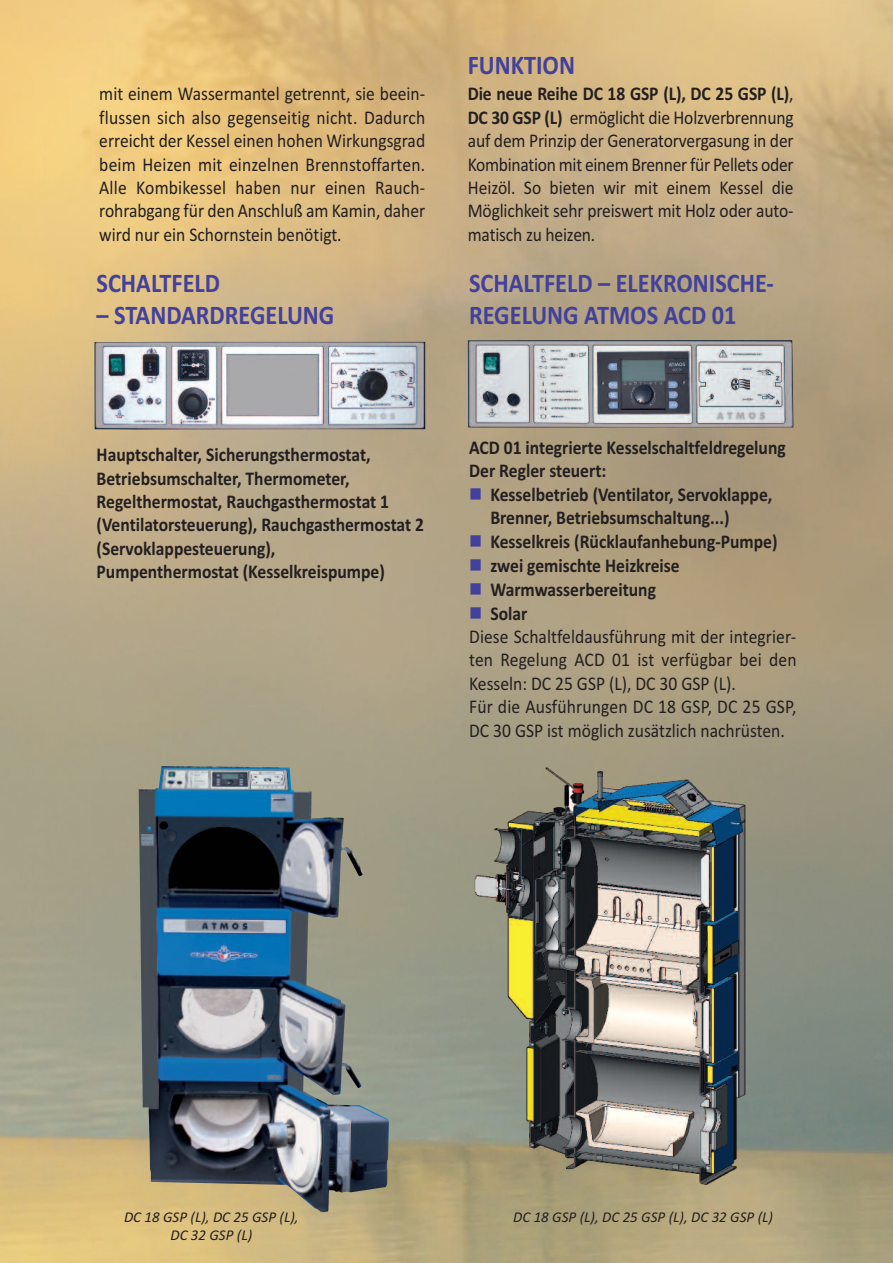
<style>
.page{position:relative;width:893px;height:1263px;background:#fff}
.page>*{position:absolute;margin:0;border:0;box-sizing:border-box;transform-origin:0 0}
.t1{font:700 27px/32.4px "Calibri";color:#42419b;scale:.9 1}
.t2{font:19.5px/23.4px "Calibri";color:#231f20;text-align:justify;scale:.9 1}
.t3{font:700 19.5px/23.4px "Calibri";color:#231f20;scale:.9 1}
.t4{font:italic 15px/18px "Calibri";color:#231f20;text-align:center}
.s1{font-weight:700}
.s2{color:#42419b}
</style>
<div class="page">
<img style="left:0;top:0;width:893px;height:1263px">
<img style="left:139px;top:766px;width:250px;height:446px">
<img style="left:460px;top:744px;width:325px;height:448px">
<img style="left:94px;top:342px;width:331px;height:88px">
<img style="left:468px;top:340px;width:325px;height:88px">
<p class="t2" style="left:99px;top:82px;width:364px">mit einem Wassermantel getrennt, sie beein&shy;flussen sich also gegenseitig nicht. Dadurch erreicht der Kessel einen hohen Wirkungsgrad beim Heizen mit einzelnen Brennstoffarten.<br>Alle Kombikessel haben nur einen Rauch&shy;rohrabgang für den Anschluß am Kamin, daher wird nur ein Schornstein benötigt.</p>
<h1 class="t1" style="left:97px;top:266px;width:139px">SCHALTFELD</h1>
<h1 class="t1" style="left:97px;top:299px;width:266px">– STANDARDREGELUNG</h1>
<h1 class="t1" style="left:468px;top:48px;width:121px">FUNKTION</h1>
<p class="t2" style="left:468px;top:82px;width:364px"><span class="s1">Die neue Reihe DC 18 GSP (L), DC 25 GSP (L)</span>, <span class="s1">DC 30 GSP (L)</span> ermöglicht die Holzverbrennung auf dem Prinzip der Generatorvergasung in der Kombination mit einem Brenner für Pellets oder Heizöl. So bieten wir mit einem Kessel die Möglichkeit sehr preiswert mit Holz oder auto&shy;matisch zu heizen.</p>
<h1 class="t1" style="left:469px;top:266px;width:340px">SCHALTFELD – ELEKRONISCHE-<br>REGELUNG ATMOS ACD 01</h1>
<p class="t3" style="left:97px;top:443px;width:365px">Hauptschalter, Sicherungsthermostat, Betriebsumschalter, Thermometer, Regelthermostat, Rauchgasthermostat 1 (Ventilatorsteuerung), Rauchgasthermostat 2 (Servoklappesteuerung),<br>Pumpenthermostat (Kesselkreispumpe)</p>
<p class="t3" style="left:469px;top:435px;width:353px">ACD 01 integrierte Kesselschaltfeldregelung<br>Der Regler steuert:</p>
<p class="t3" style="left:490px;top:482px;width:315px;text-indent:-21px"><span class="s2">■</span> Kesselbetrieb (Ventilator, Servoklappe,<br>Brenner, Betriebsumschaltung...)</p>
<p class="t3" style="left:469px;top:530px;width:344px"><span class="s2">■</span> Kesselkreis (Rücklaufanhebung-Pumpe)</p>
<p class="t3" style="left:469px;top:553px;width:236px"><span class="s2">■</span> zwei gemischte Heizkreise</p>
<p class="t3" style="left:469px;top:577px;width:209px"><span class="s2">■</span> Warmwasserbereitung</p>
<p class="t2" style="left:469px;top:601px;width:365px;text-align:left"><span class="s2">■</span> <span class="s1">Solar<br></span>Diese Schaltfeldausführung mit der integrier&shy;ten Regelung ACD 01 ist verfügbar bei den Kesseln: DC 25 GSP (L), DC 30 GSP (L).<br>Für die Ausführungen DC 18 GSP, DC 25 GSP, DC 30 GSP ist möglich zusätzlich nachrüsten.</p>
<p class="t4" style="left:124px;top:1207px;width:176px">DC 18 GSP (L), DC 25 GSP (L),<br>DC 32 GSP (L)</p>
<p class="t4" style="left:513px;top:1207px;width:261px">DC 18 GSP (L), DC 25 GSP (L), DC 32 GSP (L)</p>
</div>
